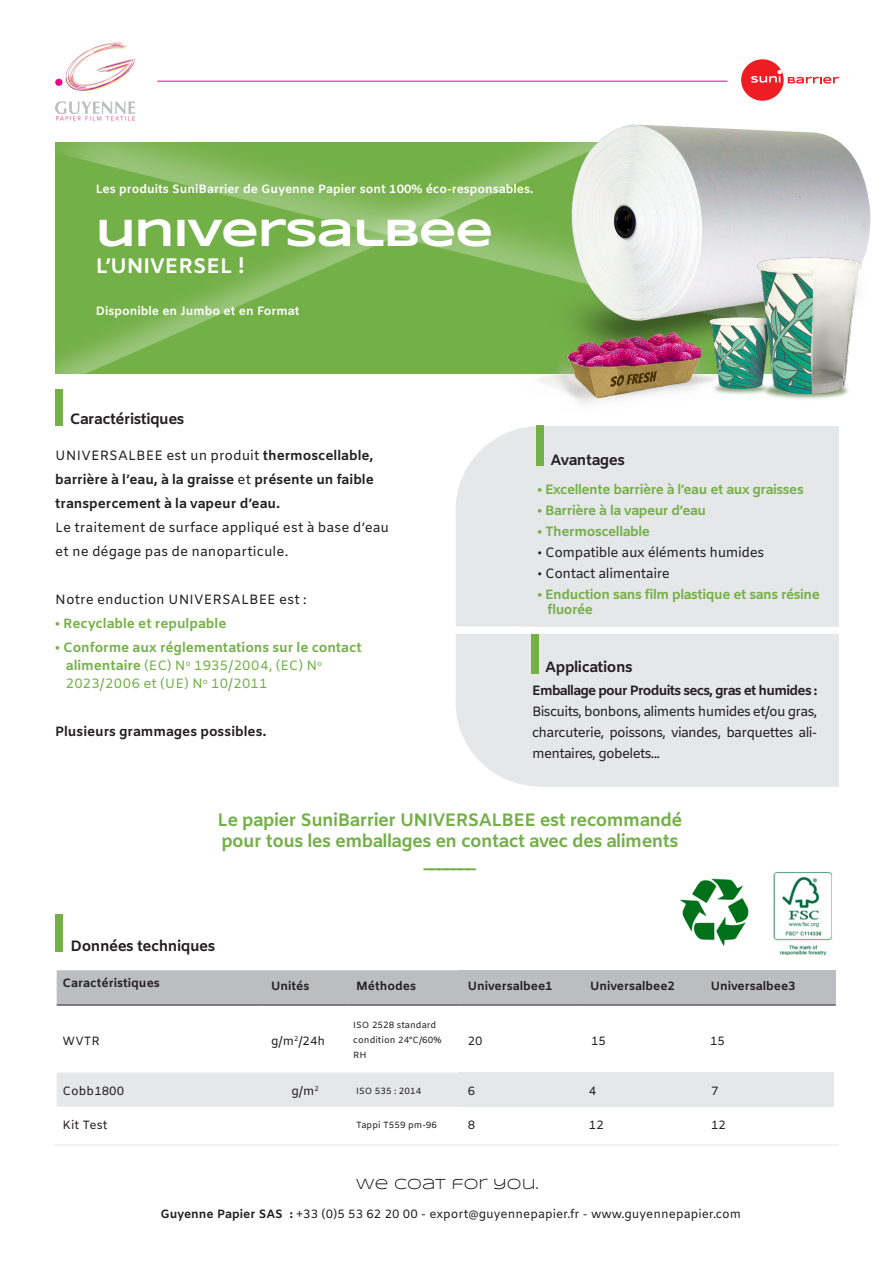
<style>
.page{position:relative;width:893px;height:1263px;background:#fff}
.page>*{position:absolute;margin:0;border:0;box-sizing:border-box;transform-origin:0 0}
.t1{font:700 39px "Syncopate";letter-spacing:-.03em;color:#fff}
.t2{font:700 21px "Amiko";color:#fff}
.t3{font:700 18px "Amiko";letter-spacing:-.03em;color:#74b048}
.t4{font:700 15px "Amiko";letter-spacing:-.03em;color:#231f20}
.t5{font:15px "Syncopate";color:#231f20}
.t6{font:700 13.5px/24px "Amiko";letter-spacing:-.005em;color:#231f20;text-align:justify}
.t7{font:700 13.5px "Amiko";letter-spacing:-.03em;color:#74b048}
.t8{font:13.5px/21px "Amiko";letter-spacing:-.05em;color:#231f20}
.t9{font:700 13.5px/18px "Amiko";letter-spacing:-.005em;color:#74b048}
.t10{font:13.5px/24px "Amiko";color:#231f20}
.t11{font:13.5px "Amiko";letter-spacing:-.03em;color:#231f20}
.t12{font:700 13.5px "Amiko";letter-spacing:-.05em;color:#231f20}
.t13{font:13.5px "Amiko";letter-spacing:.005em;color:#231f20}
.t14{font:13.5px "Amiko";letter-spacing:.015em;color:#74b048}
.t15{font:700 13.5px "Amiko";color:#74b048}
.t16{font:12px "Amiko";color:#231f20}
.t17{font:700 12px "Amiko";color:#fff}
.t18{font:700 12px "Amiko";color:#231f20}
.t19{font:9px/15px "Amiko";color:#231f20}
.s1{font-weight:400}
.s2{font-weight:700}
</style>
<div class="page">
<div style="left:455px;top:426px;width:384px;height:201px;background:#e6e7e9"></div>
<div style="left:455px;top:634px;width:384px;height:153px;background:#e6e7e9"></div>
<img style="left:55px;top:42px;width:81px;height:79px">
<div style="left:57px;top:970px;width:402px;height:35px;background:#bcbdc0"></div>
<div style="left:459px;top:970px;width:122px;height:35px;background:#bcbdc0"></div>
<div style="left:581px;top:970px;width:121px;height:35px;background:#bcbdc0"></div>
<div style="left:702px;top:970px;width:134px;height:35px;background:#bcbdc0"></div>
<hr style="left:57px;top:1005px;width:206px;height:1px;background:#231f20">
<hr style="left:263px;top:1005px;width:85px;height:1px;background:#231f20">
<hr style="left:348px;top:1005px;width:111px;height:1px;background:#231f20">
<hr style="left:459px;top:1005px;width:122px;height:1px;background:#231f20">
<hr style="left:581px;top:1005px;width:121px;height:1px;background:#231f20">
<hr style="left:702px;top:1005px;width:134px;height:1px;background:#231f20">
<div style="left:57px;top:1073px;width:402px;height:33px;background:#e6e7e9"></div>
<div style="left:459px;top:1072px;width:121px;height:34px;background:#e6e7e9"></div>
<div style="left:580px;top:1072px;width:123px;height:34px;background:#e6e7e9"></div>
<div style="left:703px;top:1072px;width:131px;height:34px;background:#e6e7e9"></div>
<div style="left:55px;top:389px;width:7px;height:36px;background:#74b048"></div>
<div style="left:55px;top:914px;width:7px;height:38px;background:#74b048"></div>
<div style="left:536px;top:426px;width:7px;height:40px;background:#74b048"></div>
<div style="left:531px;top:634px;width:7px;height:39px;background:#74b048"></div>
<img style="left:55px;top:142px;width:416px;height:232px">
<hr style="left:157px;top:81px;width:571px;height:1px;background:#ed028c">
<hr style="left:54px;top:1144px;width:785px;height:1px;background:#e6e7e9">
<img style="left:471px;top:59px;width:400px;height:315px">
<img style="left:694px;top:249px;width:177px;height:150px">
<img style="left:517px;top:310px;width:233px;height:94px">
<img style="left:773px;top:871px;width:59px;height:85px">
<img style="left:680px;top:878px;width:69px;height:68px">
<p class="t17" style="left:96px;top:182px;width:439px">Les produits SuniBarrier de Guyenne Papier sont 100% éco-responsables.</p>
<p class="t1" style="left:96px;top:208px;width:399px">UNIVERSALBEE</p>
<p class="t2" style="left:96px;top:253px;width:150px">L’UNIVERSEL !</p>
<p class="t17" style="left:96px;top:304px;width:205px">Disponible en Jumbo et en Format</p>
<p class="t4" style="left:70px;top:410px;width:116px">Caractéristiques</p>
<p class="t6" style="left:55px;top:445px;width:320px"><span class="s1">UNIVERSALBEE est un produit</span> thermoscellable, barrière à l’eau, à la graisse <span class="s1">et</span> présente un faible transpercement à la vapeur d’eau.</p>
<p class="t10" style="left:55px;top:517px;width:335px">Le traitement de surface appliqué est à base d’eau et ne dégage pas de nanoparticule.</p>
<p class="t13" style="left:55px;top:592px;width:253px">Notre enduction UNIVERSALBEE est :</p>
<p class="t15" style="left:55px;top:616px;width:173px">• Recyclable et repulpable</p>
<p class="t9" style="left:66px;top:640px;width:298px;text-indent:-11px">• Conforme aux réglementations sur le contact alimentaire <span class="s1">(EC) N</span><sup>o</sup> <span class="s1">1935/2004, (EC) N</span><sup>o</sup></p>
<p class="t14" style="left:66px;top:676px;width:203px">2023/2006 et (UE) N<sup>o</sup> 10/2011</p>
<p class="t6" style="left:55px;top:721px;width:213px">Plusieurs grammages possibles.</p>
<p class="t4" style="left:551px;top:451px;width:76px">Avantages</p>
<p class="t7" style="left:537px;top:481px;width:268px">• Excellente barrière à l’eau et aux graisses</p>
<p class="t7" style="left:537px;top:502px;width:170px">• Barrière à la vapeur d’eau</p>
<p class="t7" style="left:537px;top:523px;width:114px">• Thermoscellable</p>
<p class="t11" style="left:537px;top:544px;width:228px">• Compatible aux éléments humides</p>
<p class="t11" style="left:537px;top:565px;width:134px">• Contact alimentaire</p>
<p class="t7" style="left:537px;top:586px;width:284px">• Enduction sans film plastique et sans résine</p>
<p class="t7" style="left:547px;top:601px;width:47px">fluorée</p>
<p class="t4" style="left:545px;top:658px;width:89px">Applications</p>
<p class="t12" style="left:532px;top:683px;width:287px">Emballage pour Produits secs, gras et humides :</p>
<p class="t8" style="left:532px;top:702px;width:287px">Biscuits, bonbons, aliments humides et/ou gras,</p>
<p class="t8" style="left:532px;top:723px;width:287px">charcuterie, poissons, viandes, barquettes ali&shy;mentaires, gobelets...</p>
<p class="t3" style="left:218px;top:809px;width:466px">Le papier SuniBarrier UNIVERSALBEE est recommandé</p>
<p class="t3" style="left:221px;top:830px;width:459px">pour tous les emballages en contact avec des aliments</p>
<p class="t3" style="left:423px;top:851px;width:55px">_______</p>
<p class="t4" style="left:70px;top:937px;width:146px">Données techniques</p>
<p class="t18" style="left:63px;top:976px;width:99px">Caractéristiques</p>
<p class="t18" style="left:271px;top:979px;width:40px">Unités</p>
<p class="t18" style="left:356px;top:979px;width:61px">Méthodes</p>
<p class="t18" style="left:468px;top:979px;width:86px">Universalbee1</p>
<p class="t18" style="left:590px;top:979px;width:86px">Universalbee2</p>
<p class="t18" style="left:711px;top:979px;width:86px">Universalbee3</p>
<p class="t16" style="left:63px;top:1033px;width:39px">WVTR</p>
<p class="t16" style="left:271px;top:1033px;width:56px">g/m<sup>2</sup>/24h</p>
<p class="t19" style="left:353px;top:1018px;width:90px">ISO 2528 standard condition 24°C/60%<br>RH</p>
<p class="t16" style="left:468px;top:1033px;width:16px">20</p>
<p class="t16" style="left:591px;top:1033px;width:16px">15</p>
<p class="t16" style="left:710px;top:1033px;width:16px">15</p>
<p class="t16" style="left:63px;top:1084px;width:63px">Cobb1800</p>
<p class="t16" style="left:291px;top:1084px;width:29px">g/m<sup>2</sup></p>
<p class="t19" style="left:356px;top:1084px;width:67px">ISO 535 : 2014</p>
<p class="t16" style="left:468px;top:1084px;width:9px">6</p>
<p class="t16" style="left:589px;top:1084px;width:9px">4</p>
<p class="t16" style="left:711px;top:1084px;width:9px">7</p>
<p class="t16" style="left:63px;top:1118px;width:46px">Kit Test</p>
<p class="t19" style="left:356px;top:1118px;width:82px">Tappi T559 pm-96</p>
<p class="t16" style="left:468px;top:1118px;width:9px">8</p>
<p class="t16" style="left:589px;top:1118px;width:16px">12</p>
<p class="t16" style="left:711px;top:1118px;width:16px">12</p>
<p class="t5" style="left:356px;top:1176px;width:184px">WE COAT FOR YOU.</p>
<p class="t16" style="left:160px;top:1206px;width:582px"><span class="s2">Guyenne Papier SAS :</span> +33 (0)5 53 62 20 00 - export@guyennepapier.fr - www.guyennepapier.com</p>
</div>
